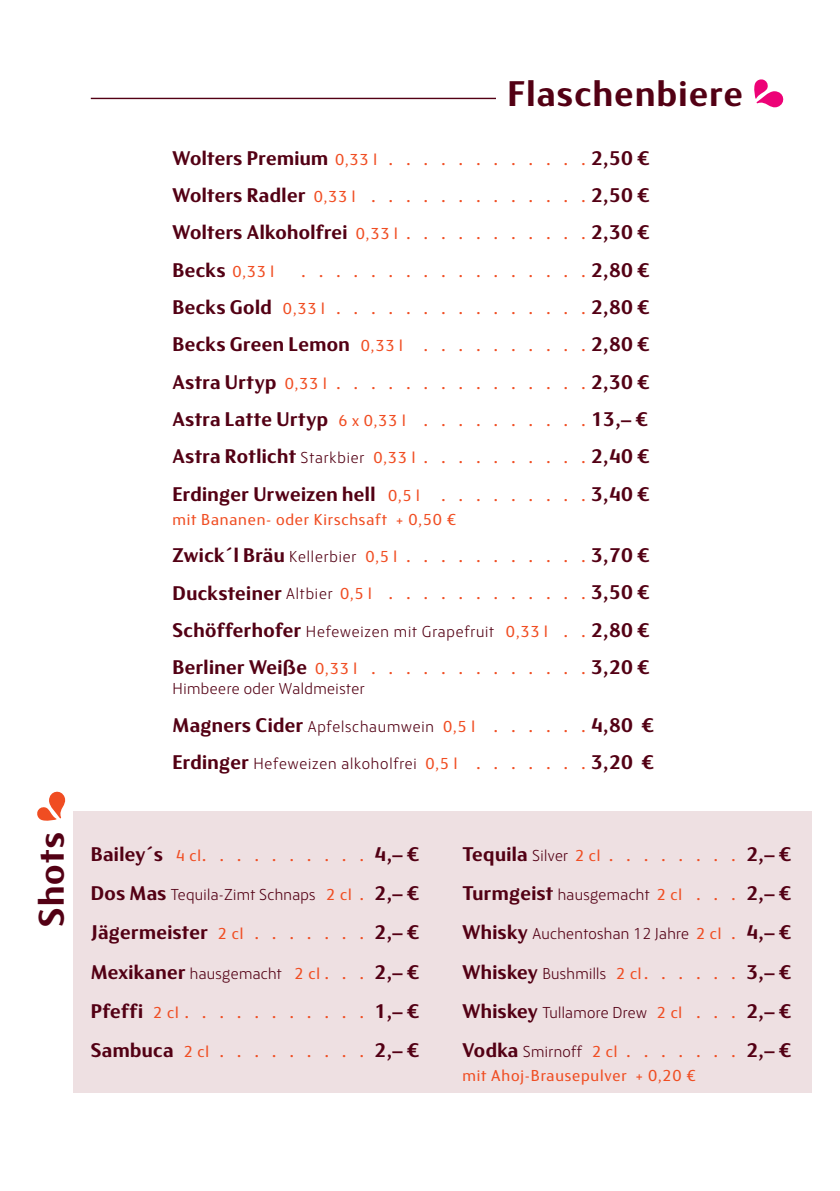
<style>
.page{position:relative;width:840px;height:1191px;background:#fff}
.page>*{position:absolute;margin:0;border:0;box-sizing:border-box;transform-origin:0 0}
.t1{font:700 36px "FS Blake";letter-spacing:.04em;color:#530014}
.t2{font:700 20px/37.4px "FS Blake";letter-spacing:.02em;color:#530014;text-align:justify}
.t3{font:300 16px "FS Blake";letter-spacing:.025em;color:#530014}
.t4{font:300 16px "FS Blake";letter-spacing:.05em;color:#530014}
.t5{font:16px "FS Blake";letter-spacing:.05em;color:#f04d22}
.t6{font:700 16px "FS Blake";color:#f04d22}
.s1{font-weight:400;font-size:16px;color:#f04d22}
.s2{font-size:16px;color:#f04d22}
.s3{font-size:20px;color:#530014}
.s4{font-weight:300;font-size:16px}
.s5{font-weight:700;font-size:20px}
.s6{font-weight:400;color:#f04d22}
.s7{font-weight:400}
</style>
<div class="page">
<hr style="left:91px;top:98px;width:561px;height:1px;background:#530014">
<svg style="left:754px;top:79px;width:30px;height:29px"></svg>
<div style="left:73px;top:811px;width:738px;height:282px;background:#eee0e2"></div>
<div style="left:495px;top:79px;width:247px;height:46px;background:#fff"></div>
<svg style="left:37px;top:791px;width:29px;height:30px"></svg>
<h1 class="t1" style="left:26px;top:927px;width:97px;rotate:-90deg">Shots</h1>
<h1 class="t1" style="left:507px;top:68px;width:237px">Flaschenbiere</h1>
<p class="t2" style="left:172px;top:138px;width:206px">Wolters Premium <span class="s1">0,33 l</span></p>
<p class="t2" style="left:590px;top:138px;width:60px">2,50 €</p>
<p class="t2" style="left:172px;top:176px;width:184px">Wolters Radler <span class="s1">0,33 l</span></p>
<p class="t2" style="left:172px;top:175px;width:478px;text-indent:418px">2,50 € Wolters Alkoholfrei <span class="s1">0,33 l</span> <span class="s2">. . . . . . . . . . .</span> 2,30 € Becks <span class="s1">0,33 l</span></p>
<p class="t6" style="left:301px;top:260px;width:349px">. . . . . . . . . . . . . . . . . <span class="s3">2,80 €</span></p>
<p class="t2" style="left:172px;top:288px;width:154px">Becks Gold <span class="s1">0,33 l</span></p>
<p class="t2" style="left:590px;top:288px;width:60px">2,80 €</p>
<p class="t2" style="left:172px;top:325px;width:231px">Becks Green Lemon <span class="s1">0,33 l</span></p>
<p class="t2" style="left:172px;top:325px;width:478px;text-indent:418px">2,80 € Astra Urtyp <span class="s1">0,33 l</span> <span class="s2">. . . . . . . . . . . . . . .</span> 2,30 € Astra Latte Urtyp <span class="s1">6 x 0,33 l</span></p>
<p class="t2" style="left:172px;top:400px;width:478px;text-indent:418px">13,– € Astra Rotlicht <span class="s4">Starkbier</span> <span class="s1">0,33 l</span> <span class="s2">. . . . . . . . . .</span> 2,40 € Erdinger Urweizen hell <span class="s1">0,5 l</span></p>
<p class="t2" style="left:590px;top:474px;width:60px">3,40 €</p>
<p class="t5" style="left:172px;top:508px;width:285px">mit Bananen- oder Kirschsaft + 0,50 €</p>
<p class="t2" style="left:172px;top:536px;width:478px">Zwick´l Bräu <span class="s4">Kellerbier</span> <span class="s1">0,5 l</span> <span class="s2">. . . . . . . . . . .</span> 3,70 €<br>Ducksteiner <span class="s4">Altbier</span> <span class="s1">0,5 l</span></p>
<p class="t2" style="left:590px;top:573px;width:60px">3,50 €</p>
<p class="t4" style="left:172px;top:620px;width:376px"><span class="s5">Schöfferhofer</span> Hefeweizen mit Grapefruit <span class="s6">0,33 l</span></p>
<p class="t2" style="left:590px;top:610px;width:60px">2,80 €</p>
<p class="t2" style="left:172px;top:648px;width:186px">Berliner Weiße <span class="s1">0,33 l</span></p>
<p class="t2" style="left:590px;top:648px;width:60px">3,20 €</p>
<p class="t3" style="left:172px;top:678px;width:194px">Himbeere oder Waldmeister</p>
<p class="t4" style="left:172px;top:715px;width:304px"><span class="s5">Magners Cider</span> Apfelschaumwein <span class="s6">0,5 l</span></p>
<p class="t2" style="left:590px;top:705px;width:64px">4,80 €</p>
<p class="t4" style="left:172px;top:752px;width:286px"><span class="s5">Erdinger</span> Hefeweizen alkoholfrei <span class="s6">0,5 l</span></p>
<p class="t2" style="left:590px;top:742px;width:64px">3,20 €</p>
<p class="t2" style="left:91px;top:834px;width:112px">Bailey´s <span class="s1">4 cl</span></p>
<p class="t2" style="left:374px;top:834px;width:46px">4,– €</p>
<p class="t3" style="left:91px;top:883px;width:329px"><span class="s5">Dos Mas</span> Tequila-Zimt Schnaps <span class="s6">2 cl</span> <span class="s5">2,– €</span></p>
<p class="t2" style="left:91px;top:913px;width:154px">Jägermeister <span class="s1">2 cl</span></p>
<p class="t2" style="left:91px;top:912px;width:329px;line-height:39.4px;text-align:right">2,– €<br>Mexikaner <span class="s4">hausgemacht</span> <span class="s1">2 cl</span> <span class="s2">. . .</span> 2,– €</p>
<p class="t6" style="left:91px;top:1001px;width:329px"><span class="s3">Pfeffi</span> <span class="s7">2 cl</span> . . . . . . . . . . . <span class="s3">1,– €</span></p>
<p class="t2" style="left:91px;top:1031px;width:120px">Sambuca <span class="s1">2 cl</span></p>
<p class="t2" style="left:374px;top:1031px;width:46px">2,– €</p>
<p class="t2" style="left:462px;top:834px;width:139px">Tequila <span class="s4">Silver</span> <span class="s1">2 cl</span></p>
<p class="t2" style="left:746px;top:834px;width:46px">2,– €</p>
<p class="t3" style="left:462px;top:883px;width:221px"><span class="s5">Turmgeist</span> hausgemacht <span class="s6">2 cl</span></p>
<p class="t2" style="left:746px;top:873px;width:46px">2,– €</p>
<p class="t3" style="left:462px;top:923px;width:329px"><span class="s5">Whisky</span> Auchentoshan 12 Jahre <span class="s6">2 cl</span> <span class="s5">4,– €</span></p>
<p class="t3" style="left:462px;top:962px;width:180px"><span class="s5">Whiskey</span> Bushmills <span class="s6">2 cl</span></p>
<p class="t2" style="left:746px;top:952px;width:46px">3,– €</p>
<p class="t3" style="left:462px;top:1001px;width:221px"><span class="s5">Whiskey</span> Tullamore Drew <span class="s6">2 cl</span></p>
<p class="t2" style="left:746px;top:991px;width:46px">2,– €</p>
<p class="t3" style="left:462px;top:1041px;width:156px"><span class="s5">Vodka</span> Smirnoff <span class="s6">2 cl</span></p>
<p class="t2" style="left:746px;top:1031px;width:46px">2,– €</p>
<p class="t5" style="left:462px;top:1064px;width:234px">mit Ahoj-Brausepulver + 0,20 €</p>
</div>
